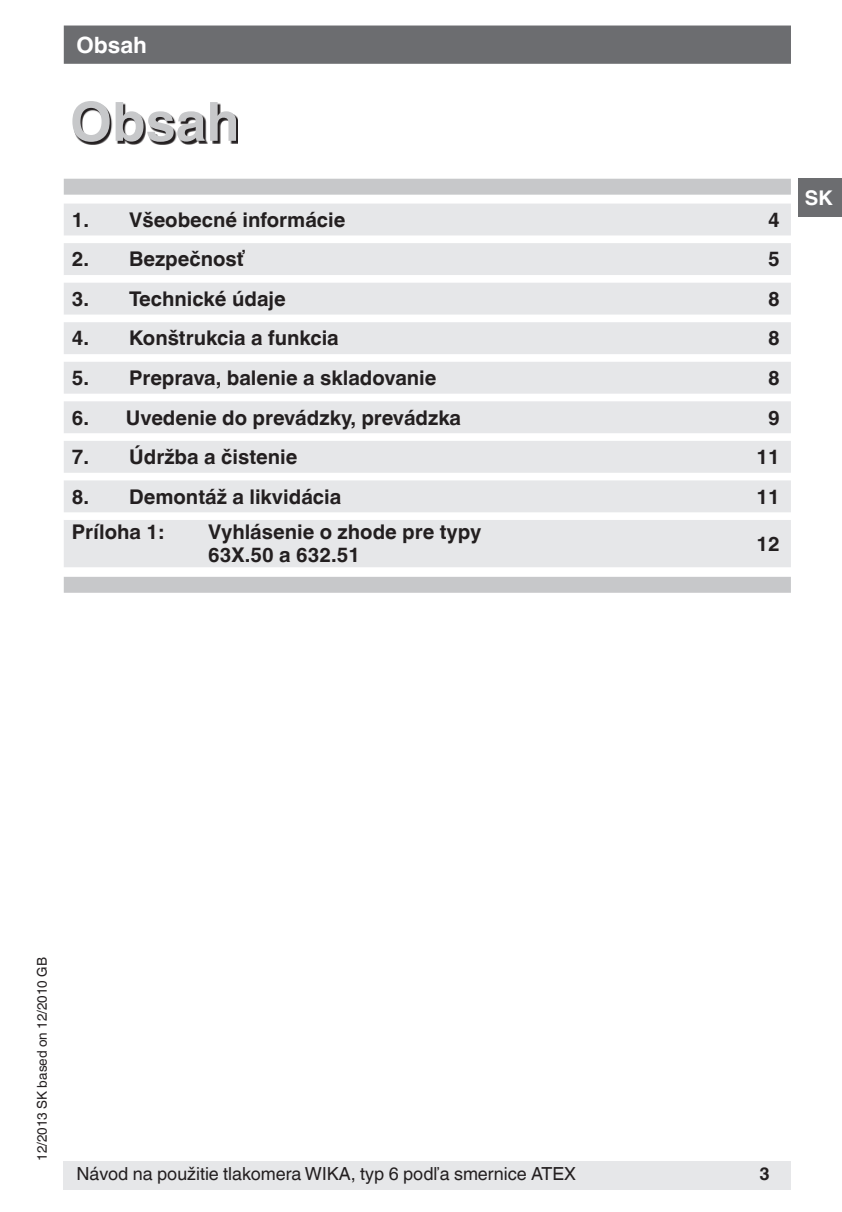
<style>
.page{position:relative;width:842px;height:1212px;background:#fff}
.page>*{position:absolute;margin:0;border:0;box-sizing:border-box;transform-origin:0 0}
.t1{font:700 54px "Helvetica World";color:#c7c8ca}
.t2{font:700 22.5px "Helvetica World";color:#fff}
.t3{font:700 20.25px/23.2px "Helvetica World";color:#231f20}
.t4{font:700 20.25px "Helvetica World";color:#fff}
.t5{font:18px "Helvetica World";color:#231f20}
.t6{font:700 18px "Helvetica World";color:#231f20}
.t7{font:13.5px "Helvetica World";color:#231f20}
</style>
<div class="page">
<svg style="left:64px;top:179px;width:727px;height:414px;fill:#c7c8ca"></svg>
<svg style="left:64px;top:204px;width:727px;height:363px;fill:#e6e7e9"></svg>
<div style="left:64px;top:26px;width:727px;height:38px;background:#6c6d70;border:2px solid #6c6d70"></div>
<div style="left:64px;top:1161px;width:727px;height:29px;background:#e6e7e9"></div>
<div style="left:799px;top:179px;width:43px;height:38px;background:#6c6d70"></div>
<svg style="left:74px;top:103px;width:164px;height:41px"></svg>
<p class="t2" style="left:77px;top:32px;width:72px">Obsah</p>
<h1 class="t1" style="left:70px;top:91px;width:171px">Obsah</h1>
<p class="t3" style="left:72px;top:208px;width:275px">1. Všeobecné informácie</p>
<p class="t3" style="left:768px;top:208px;width:13px">4</p>
<p class="t3" style="left:72px;top:248px;width:175px">2. Bezpečnosť</p>
<p class="t3" style="left:768px;top:248px;width:13px">5</p>
<p class="t3" style="left:72px;top:287px;width:216px">3. Technické údaje</p>
<p class="t3" style="left:768px;top:287px;width:13px">8</p>
<p class="t3" style="left:72px;top:327px;width:269px">4. Konštrukcia a funkcia</p>
<p class="t3" style="left:768px;top:327px;width:13px">8</p>
<p class="t3" style="left:72px;top:366px;width:366px">5. Preprava, balenie a skladovanie</p>
<p class="t3" style="left:768px;top:366px;width:13px">8</p>
<p class="t3" style="left:72px;top:406px;width:391px">6. Uvedenie do prevádzky, prevádzka</p>
<p class="t3" style="left:768px;top:406px;width:13px">9</p>
<p class="t3" style="left:72px;top:445px;width:227px">7. Údržba a čistenie</p>
<p class="t3" style="left:756px;top:445px;width:25px">11</p>
<p class="t3" style="left:72px;top:485px;width:271px">8. Demontáž a likvidácia</p>
<p class="t3" style="left:756px;top:485px;width:25px">11</p>
<p class="t3" style="left:72px;top:521px;width:94px">Príloha 1:</p>
<p class="t3" style="left:208px;top:521px;width:275px">Vyhlásenie o zhode pre typy<br>63X.50 a 632.51</p>
<p class="t3" style="left:756px;top:532px;width:25px">12</p>
<p class="t4" style="left:805px;top:186px;width:30px">SK</p>
<p class="t7" style="left:34px;top:1161px;width:205px;rotate:-90deg">12/2013 SK based on 12/2010 GB</p>
<p class="t5" style="left:76px;top:1163px;width:501px">Návod na použitie tlakomera WIKA, typ 6 podľa smernice ATEX</p>
<p class="t6" style="left:759px;top:1163px;width:12px">3</p>
</div>
